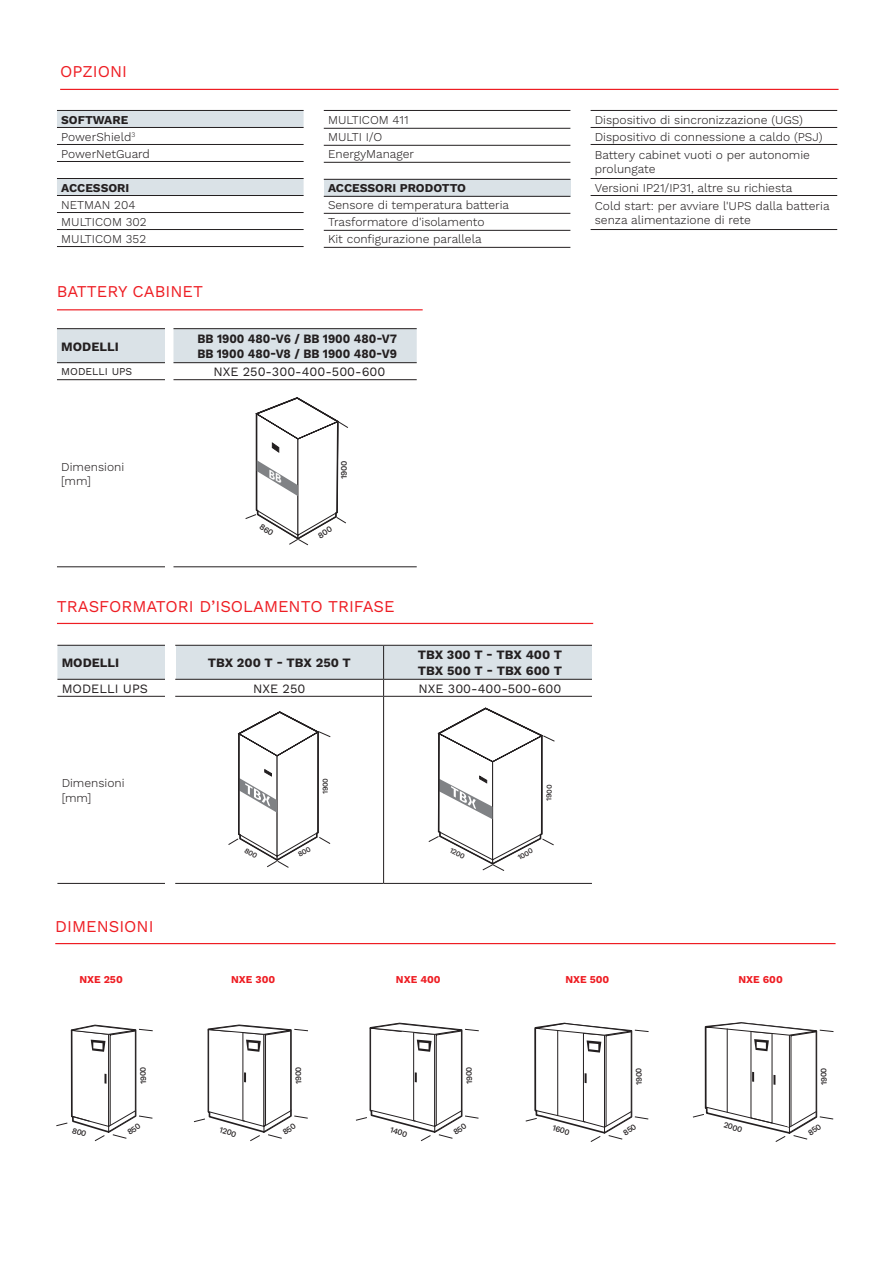
<style>
.page{position:relative;width:893px;height:1263px;background:#fff}
.page>*{position:absolute;margin:0;border:0;box-sizing:border-box;transform-origin:0 0}
.t1{font:16.5px "Work Sans";color:#ee1d23}
.tabelle_evidenziato{font:700 12.75px "Work Sans";color:#231f20}
.tabelle_evidenziato-2{font:12.75px "Work Sans";color:#231f20}
.tabelle_evidenziato-3{font:700 12.75px "Work Sans";color:#231f20;scale:.92 1}
.tabelle{font:300 12px/14.4px "Work Sans";color:#231f20}
.t2{font:700 12px "Work Sans";color:#231f20}
.t3{font:700 10.5px "Work Sans";color:#ee1d23}
.tabelle_evidenziato-4{font:10.5px "Work Sans";color:#231f20}
.t4{font:500 8.4px "Work Sans";color:#231f20}
.t5{font:500 8.25px "Work Sans";color:#231f20}
.t6{font:500 7.5px "Work Sans";letter-spacing:-.05em;color:#231f20}
</style>
<div class="page">
<hr style="left:57px;top:696px;width:108px;height:1px;background:#231f20">
<hr style="left:57px;top:883px;width:108px;height:1px;background:#231f20">
<hr style="left:175px;top:696px;width:209px;height:1px;background:#231f20">
<hr style="left:384px;top:696px;width:208px;height:1px;background:#231f20">
<hr style="left:175px;top:883px;width:209px;height:1px;background:#231f20">
<hr style="left:384px;top:883px;width:208px;height:1px;background:#231f20">
<svg style="left:57px;top:645px;width:535px;height:51px"></svg>
<hr style="left:383px;top:697px;width:1px;height:186px;background:#231f20">
<svg style="left:429px;top:707px;width:126px;height:164px"></svg>
<hr style="left:60px;top:89px;width:778px;height:1px;background:#ee1d23">
<svg style="left:57px;top:111px;width:247px;height:84px"></svg>
<hr style="left:57px;top:110px;width:247px;height:1px;background:#231f20">
<hr style="left:57px;top:127px;width:247px;height:1px;background:#231f20">
<hr style="left:57px;top:144px;width:247px;height:1px;background:#231f20">
<hr style="left:57px;top:161px;width:247px;height:1px;background:#231f20">
<hr style="left:57px;top:178px;width:247px;height:1px;background:#231f20">
<hr style="left:57px;top:195px;width:247px;height:1px;background:#231f20">
<hr style="left:57px;top:212px;width:247px;height:1px;background:#231f20">
<hr style="left:57px;top:229px;width:247px;height:1px;background:#231f20">
<hr style="left:57px;top:246px;width:247px;height:1px;background:#231f20">
<svg style="left:324px;top:127px;width:246px;height:120px"></svg>
<div style="left:324px;top:179px;width:246px;height:17px;background:#dae2e7"></div>
<hr style="left:324px;top:110px;width:246px;height:1px;background:#231f20">
<hr style="left:324px;top:128px;width:246px;height:1px;background:#231f20">
<hr style="left:324px;top:145px;width:246px;height:1px;background:#231f20">
<hr style="left:324px;top:162px;width:246px;height:1px;background:#231f20">
<hr style="left:324px;top:179px;width:246px;height:1px;background:#231f20">
<hr style="left:324px;top:196px;width:246px;height:1px;background:#231f20">
<hr style="left:324px;top:213px;width:246px;height:1px;background:#231f20">
<hr style="left:324px;top:230px;width:246px;height:1px;background:#231f20">
<hr style="left:324px;top:247px;width:246px;height:1px;background:#231f20">
<hr style="left:591px;top:110px;width:246px;height:1px;background:#231f20">
<hr style="left:591px;top:127px;width:246px;height:1px;background:#231f20">
<hr style="left:591px;top:144px;width:246px;height:1px;background:#231f20">
<hr style="left:591px;top:178px;width:246px;height:1px;background:#231f20">
<hr style="left:591px;top:195px;width:246px;height:1px;background:#231f20">
<hr style="left:591px;top:229px;width:246px;height:1px;background:#231f20">
<div style="left:57px;top:329px;width:360px;height:33px;background:#dae2e7"></div>
<hr style="left:57px;top:328px;width:108px;height:1px;background:#231f20">
<hr style="left:57px;top:362px;width:108px;height:1px;background:#231f20">
<hr style="left:57px;top:379px;width:108px;height:1px;background:#231f20">
<hr style="left:57px;top:566px;width:108px;height:1px;background:#231f20">
<hr style="left:173px;top:328px;width:244px;height:1px;background:#231f20">
<hr style="left:173px;top:362px;width:244px;height:1px;background:#231f20">
<hr style="left:173px;top:379px;width:244px;height:1px;background:#231f20">
<hr style="left:173px;top:566px;width:244px;height:1px;background:#231f20">
<hr style="left:57px;top:309px;width:366px;height:1px;background:#ee1d23">
<hr style="left:57px;top:623px;width:536px;height:1px;background:#ee1d23">
<hr style="left:55px;top:943px;width:781px;height:1px;background:#ee1d23">
<svg style="left:228px;top:711px;width:102px;height:157px"></svg>
<svg style="left:245px;top:397px;width:103px;height:148px"></svg>
<svg style="left:56px;top:1024px;width:97px;height:117px"></svg>
<svg style="left:194px;top:1024px;width:114px;height:117px"></svg>
<svg style="left:356px;top:1022px;width:123px;height:119px"></svg>
<svg style="left:525px;top:1022px;width:124px;height:120px"></svg>
<svg style="left:693px;top:1022px;width:141px;height:120px"></svg>
<p class="t1" style="left:60px;top:62px;width:68px">OPZIONI</p>
<p class="t2" style="left:61px;top:112px;width:69px">SOFTWARE</p>
<p class="tabelle" style="left:61px;top:130px;width:76px">PowerShield<sup>3</sup></p>
<p class="tabelle" style="left:61px;top:147px;width:90px">PowerNetGuard</p>
<p class="t2" style="left:61px;top:181px;width:70px">ACCESSORI</p>
<p class="tabelle" style="left:61px;top:198px;width:76px">NETMAN 204</p>
<p class="tabelle" style="left:61px;top:215px;width:87px">MULTICOM 302</p>
<p class="tabelle" style="left:61px;top:232px;width:86px">MULTICOM 352</p>
<p class="t1" style="left:57px;top:282px;width:148px">BATTERY CABINET</p>
<p class="tabelle" style="left:328px;top:113px;width:82px">MULTICOM 411</p>
<p class="tabelle" style="left:328px;top:131px;width:56px">MULTI I/O</p>
<p class="tabelle" style="left:328px;top:148px;width:88px">EnergyManager</p>
<p class="t2" style="left:328px;top:181px;width:140px">ACCESSORI PRODOTTO</p>
<p class="tabelle" style="left:328px;top:199px;width:183px">Sensore di temperatura batteria</p>
<p class="tabelle" style="left:328px;top:216px;width:158px">Trasformatore d'isolamento</p>
<p class="tabelle" style="left:328px;top:233px;width:155px">Kit configurazione parallela</p>
<p class="tabelle_evidenziato" style="left:61px;top:339px;width:59px">MODELLI</p>
<p class="tabelle_evidenziato-3" style="left:198px;top:331px;width:218px">BB 1900 480-V6 / BB 1900 480-V7</p>
<p class="tabelle_evidenziato-3" style="left:197px;top:346px;width:218px">BB 1900 480-V8 / BB 1900 480-V9</p>
<p class="tabelle_evidenziato-4" style="left:61px;top:365px;width:73px">MODELLI UPS</p>
<p class="tabelle_evidenziato-2" style="left:213px;top:364px;width:174px">NXE 250-300-400-500-600</p>
<p class="tabelle" style="left:61px;top:460px;width:64px">Dimensioni</p>
<p class="tabelle" style="left:61px;top:474px;width:31px">[mm]</p>
<p class="t4" style="left:339px;top:479px;width:20px;rotate:-90deg">1900</p>
<p class="tabelle" style="left:595px;top:113px;width:210px">Dispositivo di sincronizzazione (UGS)</p>
<p class="tabelle" style="left:595px;top:130px;width:229px">Dispositivo di connessione a caldo (PSJ)</p>
<p class="tabelle" style="left:595px;top:148px;width:217px">Battery cabinet vuoti o per autonomie prolungate</p>
<p class="tabelle" style="left:595px;top:181px;width:199px">Versioni IP21/IP31, altre su richiesta</p>
<p class="tabelle" style="left:595px;top:199px;width:236px">Cold start: per avviare l'UPS dalla batteria senza alimentazione di rete</p>
<p class="t1" style="left:57px;top:597px;width:339px">TRASFORMATORI D’ISOLAMENTO TRIFASE</p>
<p class="tabelle_evidenziato" style="left:62px;top:655px;width:59px">MODELLI</p>
<p class="tabelle_evidenziato" style="left:208px;top:655px;width:145px">TBX 200 T - TBX 250 T</p>
<p class="tabelle_evidenziato" style="left:418px;top:648px;width:146px">TBX 300 T - TBX 400 T</p>
<p class="tabelle_evidenziato" style="left:418px;top:663px;width:146px">TBX 500 T - TBX 600 T</p>
<p class="tabelle_evidenziato-2" style="left:62px;top:681px;width:88px">MODELLI UPS</p>
<p class="tabelle_evidenziato-2" style="left:253px;top:681px;width:54px">NXE 250</p>
<p class="tabelle_evidenziato-2" style="left:418px;top:681px;width:144px">NXE 300-400-500-600</p>
<p class="t6" style="left:102px;top:793px;width:18px;rotate:-90deg">1900</p>
<p class="t6" style="left:321px;top:794px;width:18px;rotate:-90deg">1900</p>
<p class="tabelle" style="left:62px;top:776px;width:64px">Dimensioni</p>
<p class="tabelle" style="left:62px;top:791px;width:31px">[mm]</p>
<p class="t6" style="left:91px;top:797px;width:18px;rotate:-90deg">1900</p>
<p class="t6" style="left:545px;top:801px;width:18px;rotate:-90deg">1900</p>
<p class="t1" style="left:55px;top:917px;width:100px">DIMENSIONI</p>
<p class="t6" style="left:527px;top:850px;width:18px;rotate:-28deg">1000</p>
<p class="t6" style="left:452px;top:845px;width:17px;rotate:27deg">1200</p>
<p class="t6" style="left:516px;top:854px;width:18px;rotate:-28deg">1000</p>
<p class="t3" style="left:79px;top:973px;width:45px">NXE 250</p>
<p class="t3" style="left:231px;top:973px;width:46px">NXE 300</p>
<p class="t3" style="left:396px;top:973px;width:46px">NXE 400</p>
<p class="t3" style="left:565px;top:973px;width:46px">NXE 500</p>
<p class="t3" style="left:738px;top:973px;width:46px">NXE 600</p>
<p class="t5" style="left:138px;top:1084px;width:19px;rotate:-92deg">1900</p>
<p class="t5" style="left:221px;top:1125px;width:19px;rotate:17deg">1200</p>
<p class="t5" style="left:294px;top:1084px;width:19px;rotate:-92deg">1900</p>
<p class="t5" style="left:392px;top:1125px;width:19px;rotate:17deg">1400</p>
<p class="t5" style="left:465px;top:1084px;width:19px;rotate:-92deg">1900</p>
<p class="t5" style="left:554px;top:1123px;width:19px;rotate:17deg">1600</p>
<p class="t5" style="left:634px;top:1085px;width:19px;rotate:-92deg">1900</p>
<p class="t5" style="left:725px;top:1119px;width:21px;rotate:17deg">2000</p>
<p class="t5" style="left:819px;top:1085px;width:19px;rotate:-92deg">1900</p>
</div>
